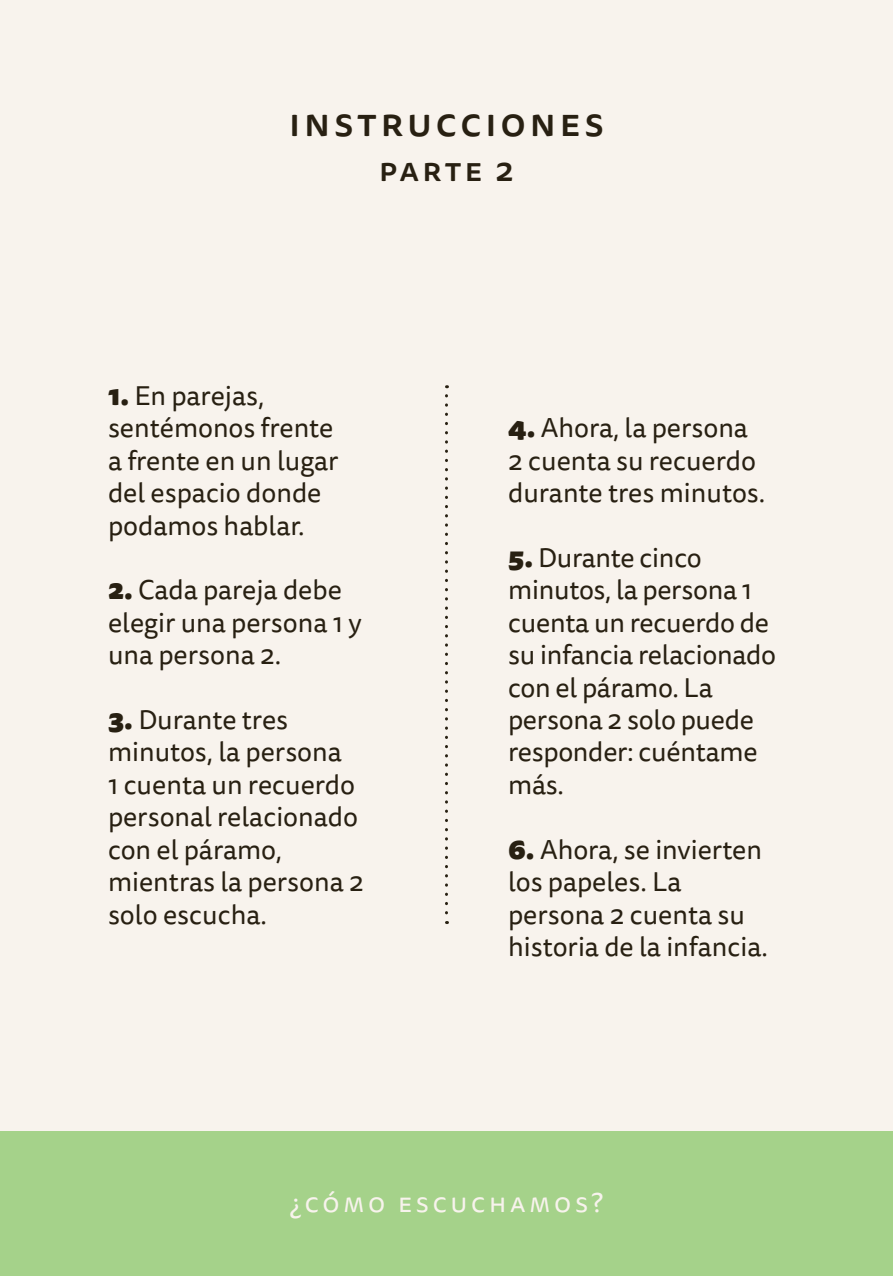
<style>
.page{position:relative;width:893px;height:1276px;background:#f8f3ed}
.page>*{position:absolute;margin:0;border:0;box-sizing:border-box;transform-origin:0 0}
.t1{font:500 39px "Tisa Sans Pro";letter-spacing:.1em;color:#282012}
.t2{font:500 33px "Tisa Sans Pro";letter-spacing:.095em;color:#282012}
.t3{font:27px/32.4px "Tisa Sans Pro";color:#282012}
.t4{font:27px "Tisa Sans Pro";letter-spacing:.14em;color:#f8f3ed}
.s1{font-weight:900}
</style>
<div class="page">
<div style="left:0;top:1131px;width:893px;height:145px;background:#a5d28a"></div>
<svg style="left:445px;top:396px;width:3px;height:528px"></svg>
<p class="t1" style="left:289px;top:96px;width:316px">instrucciones</p>
<p class="t2" style="left:379px;top:147px;width:136px">parte 2</p>
<p class="t3" style="left:108px;top:380px;width:232px"><span class="s1">1.</span> En parejas, sentémonos frente a frente en un lugar del espacio donde podamos hablar.</p>
<p class="t3" style="left:108px;top:574px;width:255px"><span class="s1">2.</span> Cada pareja debe elegir una persona 1 y una persona 2.</p>
<p class="t3" style="left:108px;top:704px;width:257px"><span class="s1">3.</span> Durante tres minutos, la persona<br>1 cuenta un recuerdo personal relacionado con el páramo, mientras la persona 2 solo escucha.</p>
<p class="t3" style="left:508px;top:412px;width:259px"><span class="s1">4.</span> Ahora, la persona<br>2 cuenta su recuerdo durante tres minutos.</p>
<p class="t3" style="left:508px;top:542px;width:270px"><span class="s1">5.</span> Durante cinco minutos, la persona 1 cuenta un recuerdo de su infancia relacionado con el páramo. La persona 2 solo puede responder: cuéntame más.</p>
<p class="t3" style="left:508px;top:834px;width:261px"><span class="s1">6.</span> Ahora, se invierten los papeles. La persona 2 cuenta su historia de la infancia.</p>
<p class="t4" style="left:290px;top:1184px;width:314px">¿cómo escuchamos?</p>
</div>
